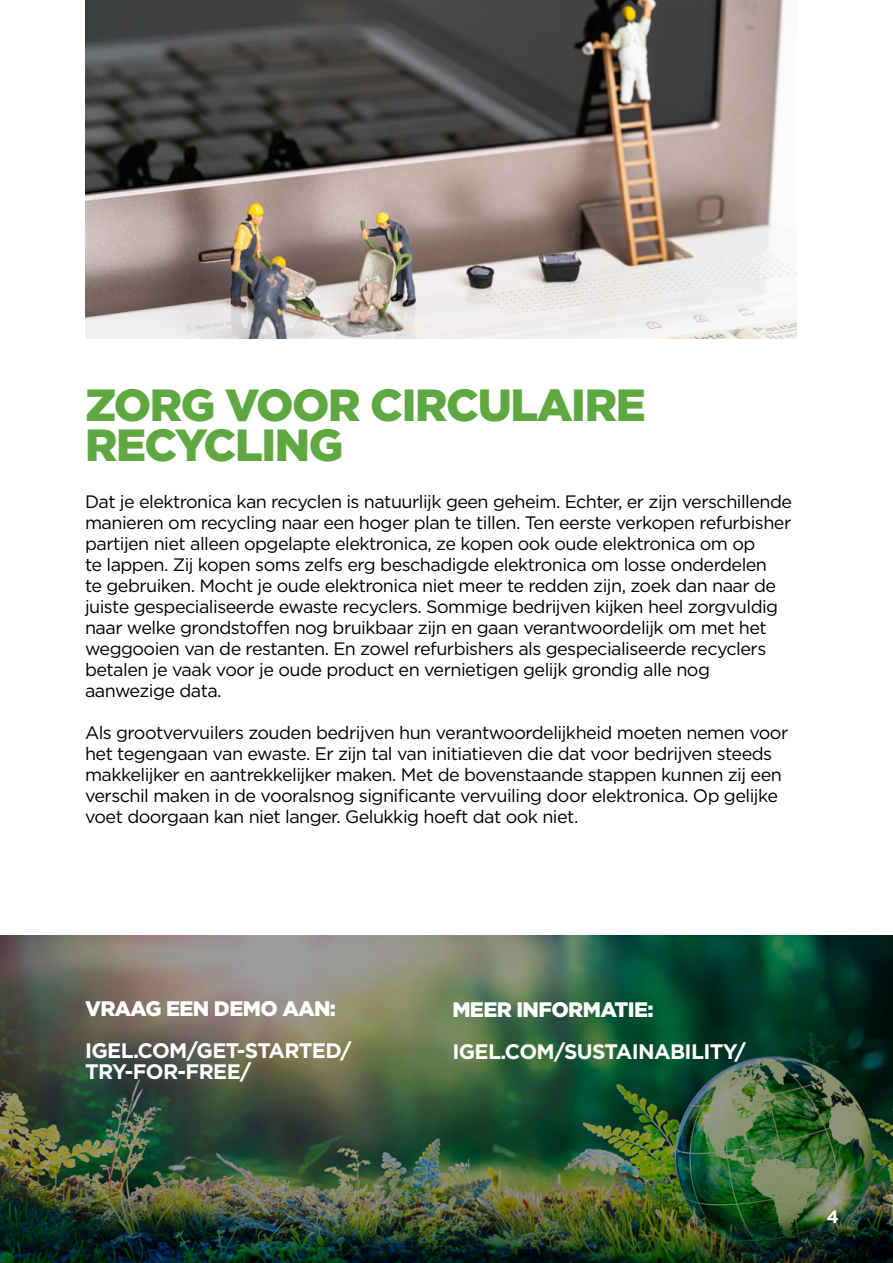
<style>
.page{position:relative;width:893px;height:1263px;background:#fff}
.page>*{position:absolute;margin:0;border:0;box-sizing:border-box;transform-origin:0 0}
.t1{font:900 45px/40.5px "Gotham";letter-spacing:-.03em;color:#5fa841}
.t2{font:700 21px/42px "Gotham";letter-spacing:-.03em;color:#fff}
.t3{font:900 21px "Gotham";letter-spacing:-.03em;color:#fff}
.t4{font:18px/21px "Gotham";letter-spacing:-.03em;color:#000}
.t5{font:700 18px "Gotham";color:#fff}
.s1{font-weight:900}
</style>
<div class="page">
<img style="left:0;top:935px;width:893px;height:328px">
<img style="left:85px;top:0;width:712px;height:338px">
<p class="t1" style="left:85px;top:384px;width:562px">ZORG VOOR CIRCULAIRE<br>RECYCLING</p>
<p class="t4" style="left:85px;top:490px;width:709px">Dat je elektronica kan recyclen is natuurlijk geen geheim. Echter, er zijn verschillende manieren om recycling naar een hoger plan te tillen. Ten eerste verkopen refurbisher partijen niet alleen opgelapte elektronica, ze kopen ook oude elektronica om op<br>te lappen. Zij kopen soms zelfs erg beschadigde elektronica om losse onderdelen<br>te gebruiken. Mocht je oude elektronica niet meer te redden zijn, zoek dan naar de juiste gespecialiseerde ewaste recyclers. Sommige bedrijven kijken heel zorgvuldig naar welke grondstoffen nog bruikbaar zijn en gaan verantwoordelijk om met het weggooien van de restanten. En zowel refurbishers als gespecialiseerde recyclers betalen je vaak voor je oude product en vernietigen gelijk grondig alle nog aanwezige data.</p>
<p class="t4" style="left:85px;top:721px;width:705px">Als grootvervuilers zouden bedrijven hun verantwoordelijkheid moeten nemen voor het tegengaan van ewaste. Er zijn tal van initiatieven die dat voor bedrijven steeds makkelijker en aantrekkelijker maken. Met de bovenstaande stappen kunnen zij een verschil maken in de vooralsnog significante vervuiling door elektronica. Op gelijke voet doorgaan kan niet langer. Gelukkig hoeft dat ook niet.</p>
<p class="t2" style="left:85px;top:987px;width:268px"><span class="s1">VRAAG EEN DEMO AAN:<br></span>IGEL.COM/GET-STARTED/</p>
<p class="t2" style="left:85px;top:1050px;width:168px">TRY-FOR-FREE/</p>
<p class="t3" style="left:452px;top:995px;width:203px">MEER INFORMATIE:</p>
<p class="t2" style="left:452px;top:1030px;width:295px">IGEL.COM/SUSTAINABILITY/</p>
<p class="t5" style="left:826px;top:1205px;width:14px">4</p>
</div>
